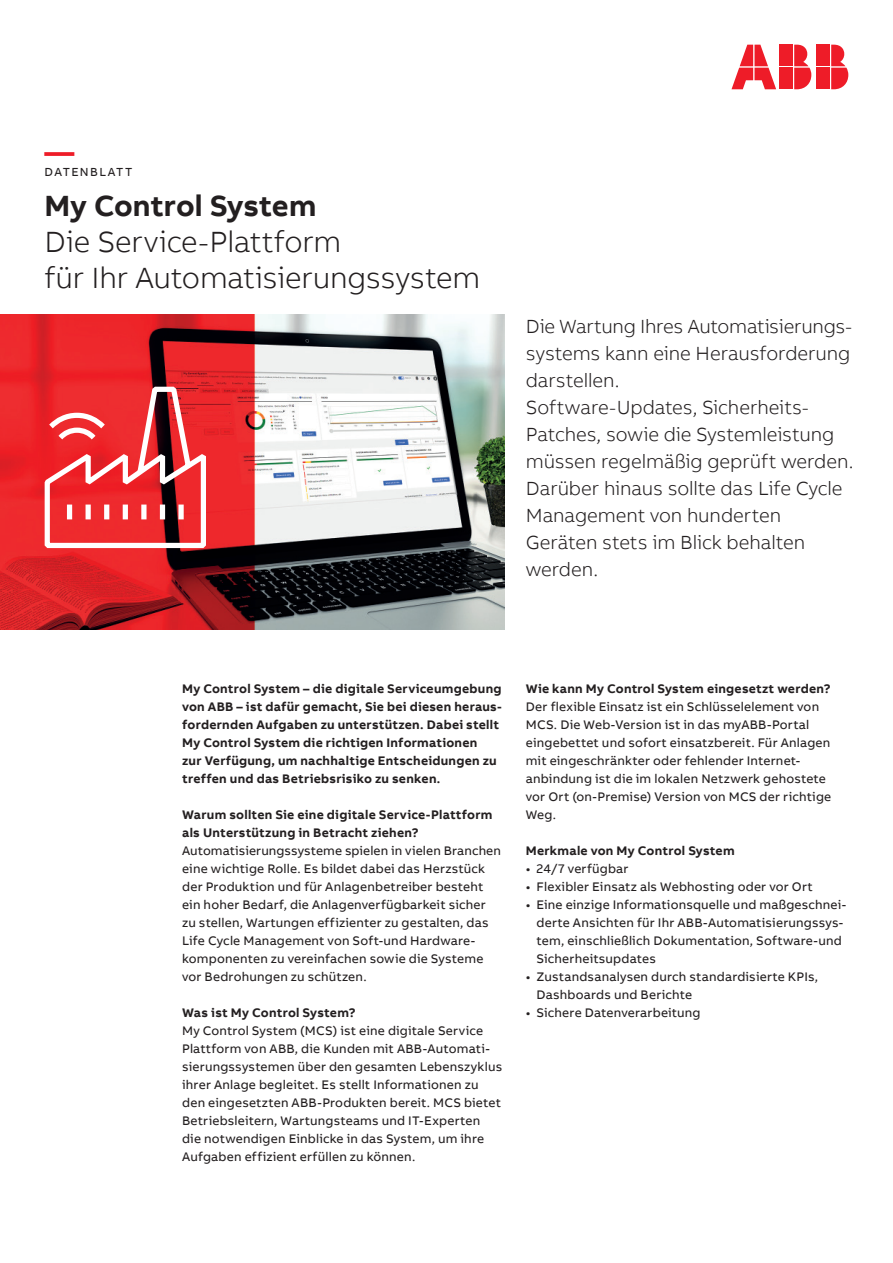
<style>
.page{position:relative;width:893px;height:1263px;background:#fff}
.page>*{position:absolute;margin:0;border:0;box-sizing:border-box;transform-origin:0 0}
.Subheadline_M_20pt_24pt{font:300 30px/36px "AB Bvoice";letter-spacing:-.005em;color:#231f20}
.Headline_M_20pt_24pt{font:700 30px "AB Bvoice";letter-spacing:-.005em;color:#231f20}
.Headline_M_20pt_24pt-2{font:700 30px "AB Bvoice";color:#ee1c28}
.Lead_13pt_18pt{font:300 19.5px/27px "AB Bvoice";letter-spacing:-.005em;color:#231f20;text-align:justify}
.Copytext_8_5pt_12pt{font:12.75px/18px "AB Bvoice";letter-spacing:.015em;color:#231f20}
.Paragraph_Title_8_5pt_12pt{font:700 12.75px/18px "AB Bvoice";letter-spacing:.02em;color:#231f20}
.Category_M_8pt_9_6pt{font:12px "AB Bvoice";letter-spacing:.11em;color:#231f20}
</style>
<div class="page">
<img style="left:0;top:315px;width:505px;height:315px">
<svg style="left:42px;top:384px;width:169px;height:167px;background:#df494d"></svg>
<div style="left:817px;top:45px;width:13px;height:21px;background:#ee1c28"></div>
<div style="left:817px;top:68px;width:13px;height:21px;background:#ee1c28"></div>
<svg style="left:831px;top:45px;width:17px;height:44px"></svg>
<svg style="left:731px;top:45px;width:45px;height:44px"></svg>
<div style="left:780px;top:45px;width:13px;height:21px;background:#ee1c28"></div>
<div style="left:780px;top:68px;width:13px;height:21px;background:#ee1c28"></div>
<svg style="left:794px;top:45px;width:17px;height:44px"></svg>
<p class="Headline_M_20pt_24pt-2" style="left:45px;top:132px;width:31px">—</p>
<p class="Category_M_8pt_9_6pt" style="left:45px;top:165px;width:89px">DATENBLATT</p>
<p class="Headline_M_20pt_24pt" style="left:45px;top:186px;width:273px">My Control System</p>
<p class="Subheadline_M_20pt_24pt" style="left:45px;top:223px;width:437px">Die Service-Plattform<br>für Ihr Automatisierungssystem</p>
<p class="Lead_13pt_18pt" style="left:526px;top:313px;width:328px">Die Wartung Ihres Automatisierungs&shy;systems kann eine Herausforderung darstellen.</p>
<p class="Lead_13pt_18pt" style="left:526px;top:394px;width:329px;text-align:left">Software-Updates, Sicherheits-<br>Patches, sowie die Systemleistung müssen regelmäßig geprüft werden.<br>Darüber hinaus sollte das Life Cycle<br>Management von hunderten<br>Geräten stets im Blick behalten werden.</p>
<p class="Paragraph_Title_8_5pt_12pt" style="left:182px;top:679px;width:321px">My Control System – die digitale Serviceumgebung von ABB – ist dafür gemacht, Sie bei diesen heraus&shy;fordernden Aufgaben zu unterstützen. Dabei stellt My Control System die richtigen Informationen<br>zur Verfügung, um nachhaltige Entscheidungen zu treffen und das Betriebsrisiko zu senken.</p>
<p class="Paragraph_Title_8_5pt_12pt" style="left:182px;top:805px;width:312px">Warum sollten Sie eine digitale Service-Plattform als Unterstützung in Betracht ziehen?</p>
<p class="Copytext_8_5pt_12pt" style="left:182px;top:841px;width:320px">Automatisierungssysteme spielen in vielen Branchen eine wichtige Rolle. Es bildet dabei das Herzstück der Produktion und für Anlagenbetreiber besteht ein hoher Bedarf, die Anlagenverfügbarkeit sicher zu stellen, Wartungen effizienter zu gestalten, das Life Cycle Management von Soft-und Hardware&shy;komponenten zu vereinfachen sowie die Systeme vor Bedrohungen zu schützen.</p>
<p class="Paragraph_Title_8_5pt_12pt" style="left:182px;top:1003px;width:175px">Was ist My Control System?</p>
<p class="Copytext_8_5pt_12pt" style="left:182px;top:1021px;width:322px">My Control System (MCS) ist eine digitale Service Plattform von ABB, die Kunden mit ABB-Automati&shy;sierungssystemen über den gesamten Lebenszyklus ihrer Anlage begleitet. Es stellt Informationen zu den eingesetzten ABB-Produkten bereit. MCS bietet Betriebsleitern, Wartungsteams und IT-Experten die notwendigen Einblicke in das System, um ihre Aufgaben effizient erfüllen zu können.</p>
<p class="Paragraph_Title_8_5pt_12pt" style="left:526px;top:679px;width:306px">Wie kann My Control System eingesetzt werden?</p>
<p class="Copytext_8_5pt_12pt" style="left:526px;top:697px;width:307px">Der flexible Einsatz ist ein Schlüsselelement von MCS. Die Web-Version ist in das myABB-Portal eingebettet und sofort einsatzbereit. Für Anlagen mit eingeschränkter oder fehlender Internet&shy;anbindung ist die im lokalen Netzwerk gehostete vor Ort (on-Premise) Version von MCS der richtige Weg.</p>
<p class="Paragraph_Title_8_5pt_12pt" style="left:526px;top:841px;width:210px">Merkmale von My Control System</p>
<p class="Copytext_8_5pt_12pt" style="left:526px;top:859px;width:104px">• 24/7 verfügbar</p>
<p class="Copytext_8_5pt_12pt" style="left:526px;top:877px;width:288px">• Flexibler Einsatz als Webhosting oder vor Ort</p>
<p class="Copytext_8_5pt_12pt" style="left:536px;top:895px;width:311px;text-indent:-11px">• Eine einzige Informationsquelle und maßgeschnei&shy;derte Ansichten für Ihr ABB-Automatisierungssys&shy;tem, einschließlich Dokumentation, Software-und Sicherheitsupdates</p>
<p class="Copytext_8_5pt_12pt" style="left:536px;top:967px;width:283px;text-indent:-11px">• Zustandsanalysen durch standardisierte KPIs,<br>Dashboards und Berichte</p>
<p class="Copytext_8_5pt_12pt" style="left:526px;top:1003px;width:176px">• Sichere Datenverarbeitung</p>
</div>
